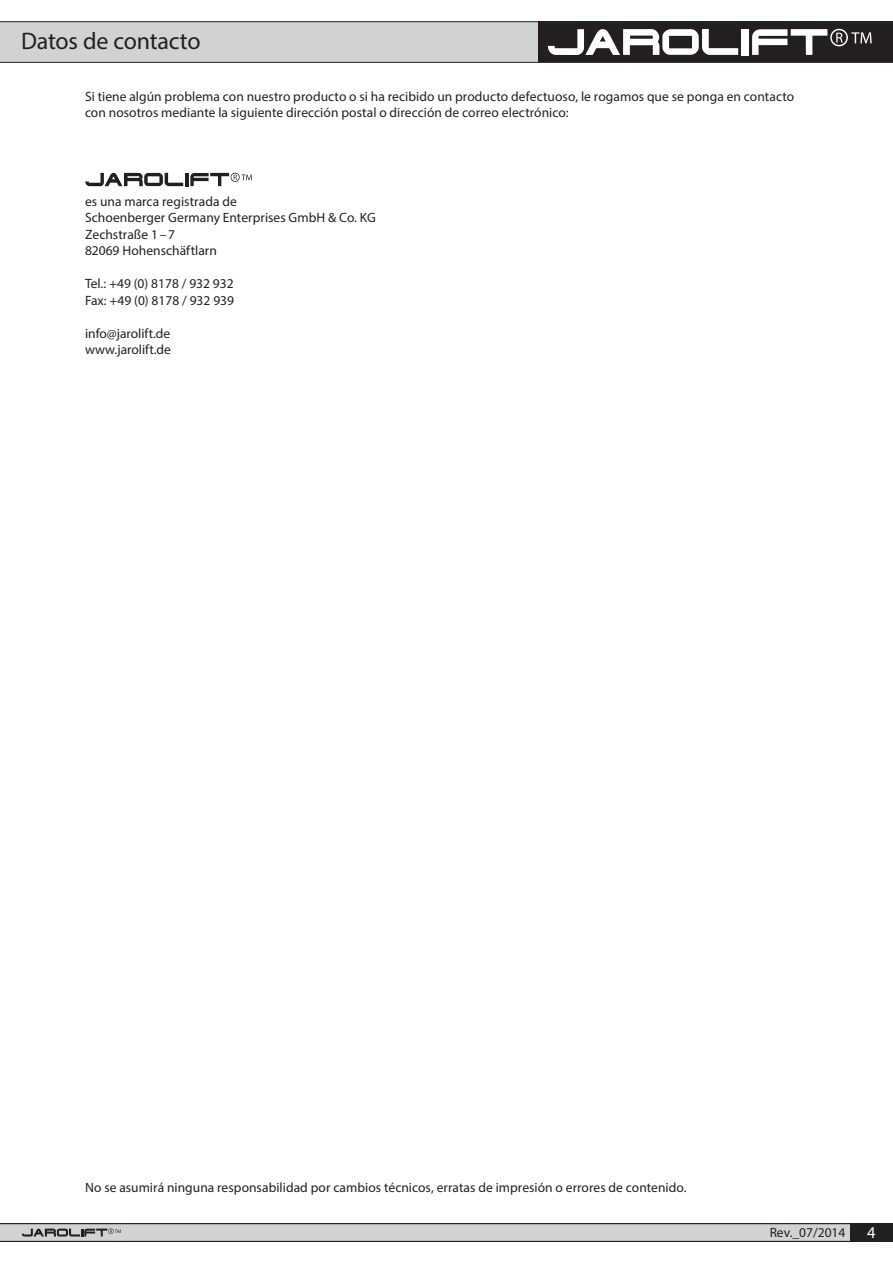
<style>
.page{position:relative;width:893px;height:1263px;background:#fff}
.page>*{position:absolute;margin:0;border:0;box-sizing:border-box;transform-origin:0 0}
.t1{font:24px "Myriad Pro";letter-spacing:-.015em;color:#231f20}
.t2{font:16.5px "Myriad Pro";color:#fff}
.t3{font:13.5px/16.5px "Myriad Pro";color:#231f20}
</style>
<div class="page">
<svg style="left:0;top:21px;width:893px;height:42px"></svg>
<svg style="left:0;top:1223px;width:850px;height:19px"></svg>
<div style="left:850px;top:1223px;width:43px;height:19px;background:#231f20"></div>
<svg style="left:85px;top:173px;width:98px;height:13px"></svg>
<hr style="left:185px;top:173px;width:4px;height:13px;background:#231f20">
<svg style="left:190px;top:173px;width:62px;height:13px"></svg>
<h1 class="t1" style="left:21px;top:26px;width:181px">Datos de contacto</h1>
<p class="t3" style="left:85px;top:88px;width:711px">Si tiene algún problema con nuestro producto o si ha recibido un producto defectuoso, le rogamos que se ponga en contacto con nosotros mediante la siguiente dirección postal o dirección de correo electrónico:</p>
<p class="t3" style="left:85px;top:193px;width:292px">es una marca registrada de<br>Schoenberger Germany Enterprises GmbH &amp; Co. KG<br>Zechstraße 1–7<br>82069 Hohenschäftlarn</p>
<p class="t3" style="left:85px;top:275px;width:151px">Tel.: +49 (0) 8178 / 932 932<br>Fax: +49 (0) 8178 / 932 939</p>
<p class="t3" style="left:85px;top:325px;width:87px">info@jarolift.de www.jarolift.de</p>
<p class="t3" style="left:85px;top:1179px;width:603px">No se asumirá ninguna responsabilidad por cambios técnicos, erratas de impresión o errores de contenido.</p>
<p class="t3" style="left:770px;top:1224px;width:77px">Rev._07/2014</p>
<p class="t2" style="left:867px;top:1222px;width:10px">4</p>
</div>
